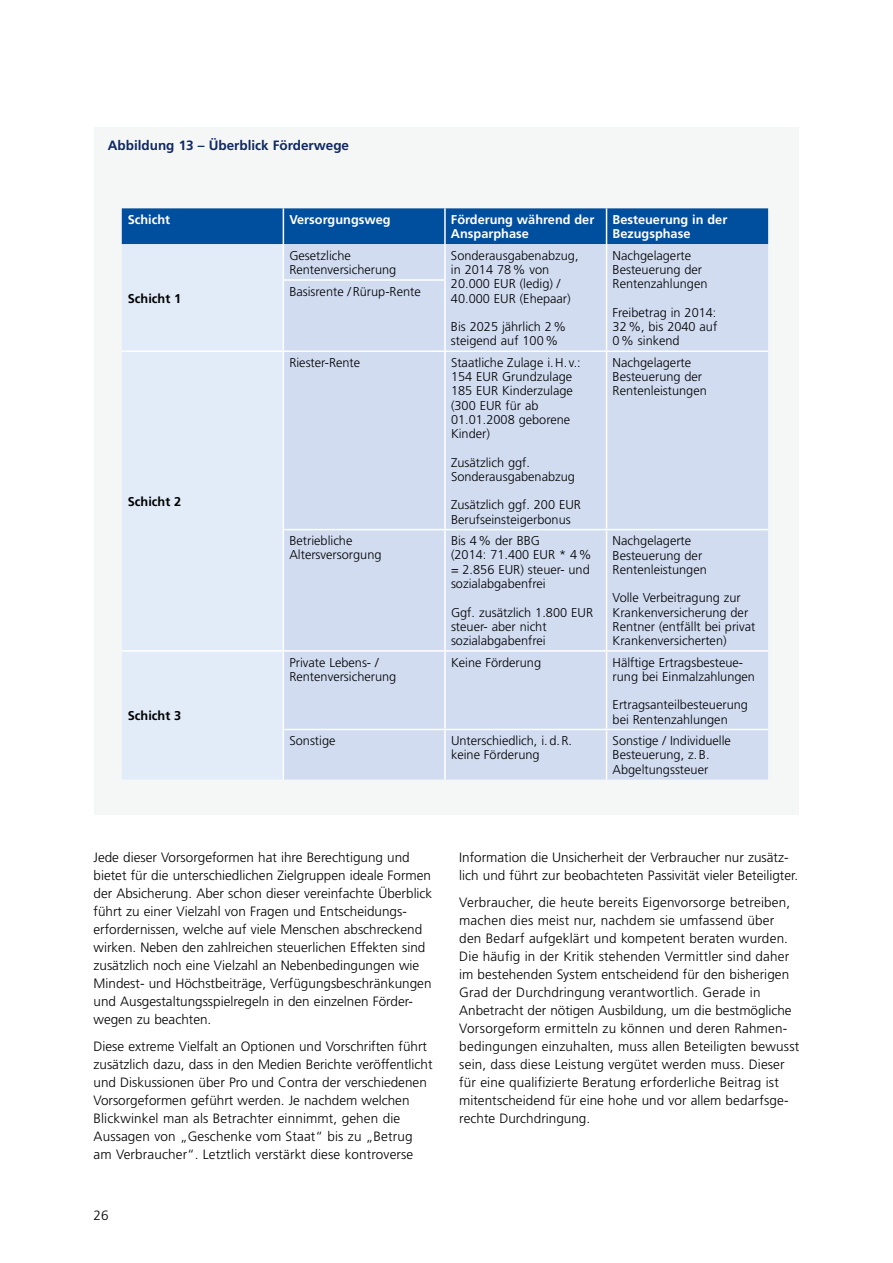
<style>
.page{position:relative;width:893px;height:1263px;background:#fff}
.page>*{position:absolute;margin:0;border:0;box-sizing:border-box;transform-origin:0 0}
.t1{font:300 13.5px/18px "Frutiger LT Pro";color:#000}
.t2{font:700 13.5px "Frutiger LT Pro";color:#102864}
.t3{font:300 12.75px/14.2px "Frutiger LT Pro";color:#000}
.t4{font:700 12.75px/14.2px "Frutiger LT Pro";color:#fff}
.t5{font:700 12.75px "Frutiger LT Pro";color:#000}
</style>
<div class="page">
<div style="left:94px;top:128px;width:704px;height:687px;background:#f5f7f7"></div>
<div style="left:122px;top:208px;width:646px;height:36px;background:#004e9e"></div>
<div style="left:122px;top:244px;width:161px;height:535px;background:#e2ecf9"></div>
<div style="left:284px;top:244px;width:484px;height:535px;background:#d1dcf1"></div>
<hr style="left:283px;top:208px;width:1px;height:36px;background:#fff">
<hr style="left:444px;top:208px;width:2px;height:36px;background:#fff">
<hr style="left:606px;top:208px;width:1px;height:36px;background:#fff">
<hr style="left:283px;top:244px;width:1px;height:35px;background:#fff">
<hr style="left:444px;top:244px;width:2px;height:35px;background:#fff">
<hr style="left:283px;top:279px;width:163px;height:2px;background:#fff">
<hr style="left:283px;top:281px;width:1px;height:69px;background:#fff">
<hr style="left:444px;top:281px;width:2px;height:69px;background:#fff">
<hr style="left:606px;top:244px;width:1px;height:36px;background:#fff">
<hr style="left:606px;top:280px;width:1px;height:70px;background:#fff">
<hr style="left:283px;top:652px;width:1px;height:77px;background:#fff">
<hr style="left:444px;top:652px;width:2px;height:77px;background:#fff">
<hr style="left:606px;top:652px;width:1px;height:77px;background:#fff">
<hr style="left:283px;top:729px;width:162px;height:1px;background:#fff">
<hr style="left:283px;top:730px;width:1px;height:49px;background:#fff">
<hr style="left:445px;top:729px;width:161px;height:1px;background:#fff">
<hr style="left:444px;top:730px;width:2px;height:49px;background:#fff">
<hr style="left:606px;top:729px;width:162px;height:1px;background:#fff">
<hr style="left:606px;top:730px;width:1px;height:49px;background:#fff">
<hr style="left:122px;top:350px;width:161px;height:2px;background:#fff">
<hr style="left:122px;top:650px;width:161px;height:2px;background:#fff">
<hr style="left:283px;top:350px;width:162px;height:2px;background:#fff">
<hr style="left:283px;top:352px;width:1px;height:177px;background:#fff">
<hr style="left:445px;top:350px;width:161px;height:2px;background:#fff">
<hr style="left:444px;top:352px;width:2px;height:177px;background:#fff">
<hr style="left:606px;top:350px;width:162px;height:2px;background:#fff">
<hr style="left:606px;top:352px;width:1px;height:177px;background:#fff">
<hr style="left:283px;top:529px;width:162px;height:1px;background:#fff">
<hr style="left:283px;top:530px;width:1px;height:120px;background:#fff">
<hr style="left:445px;top:529px;width:161px;height:1px;background:#fff">
<hr style="left:444px;top:530px;width:2px;height:120px;background:#fff">
<hr style="left:606px;top:529px;width:162px;height:1px;background:#fff">
<hr style="left:606px;top:530px;width:1px;height:120px;background:#fff">
<hr style="left:283px;top:650px;width:162px;height:2px;background:#fff">
<hr style="left:445px;top:650px;width:161px;height:2px;background:#fff">
<hr style="left:606px;top:650px;width:162px;height:2px;background:#fff">
<p class="t2" style="left:108px;top:138px;width:243px">Abbildung 13 – Überblick Förderwege</p>
<p class="t4" style="left:128px;top:212px;width:44px">Schicht</p>
<p class="t4" style="left:289px;top:212px;width:103px">Versorgungsweg</p>
<p class="t4" style="left:451px;top:212px;width:145px">Förderung während der<br>Ansparphase</p>
<p class="t4" style="left:613px;top:212px;width:116px">Besteuerung in der<br>Bezugsphase</p>
<p class="t5" style="left:128px;top:291px;width:55px">Schicht 1</p>
<p class="t5" style="left:128px;top:494px;width:55px">Schicht 2</p>
<p class="t5" style="left:128px;top:708px;width:55px">Schicht 3</p>
<p class="t3" style="left:289px;top:248px;width:108px">Gesetzliche<br>Rentenversicherung</p>
<p class="t3" style="left:451px;top:248px;width:129px">Sonderausgabenabzug, in 2014 78% von<br>20.000 EUR (ledig) /<br>40.000 EUR (Ehepaar)</p>
<p class="t3" style="left:451px;top:320px;width:117px">Bis 2025 jährlich 2% steigend auf 100%</p>
<p class="t3" style="left:289px;top:284px;width:133px">Basisrente /Rürup-Rente</p>
<p class="t3" style="left:289px;top:355px;width:72px">Riester-Rente</p>
<p class="t3" style="left:451px;top:355px;width:131px">Staatliche Zulage i.H. v.:<br>154 EUR Grundzulage<br>185 EUR Kinderzulage (300 EUR für ab<br>01.01.2008 geborene<br>Kinder)</p>
<p class="t3" style="left:451px;top:455px;width:126px">Zusätzlich ggf.<br>Sonderausgabenabzug</p>
<p class="t3" style="left:451px;top:498px;width:132px">Zusätzlich ggf. 200 EUR<br>Berufseinsteigerbonus</p>
<p class="t3" style="left:289px;top:534px;width:94px">Betriebliche<br>Altersversorgung</p>
<p class="t3" style="left:451px;top:534px;width:142px">Bis 4% der BBG<br>(2014: 71.400 EUR * 4% = 2.856 EUR) steuer- und sozialabgabenfrei</p>
<p class="t3" style="left:451px;top:605px;width:144px">Ggf. zusätzlich 1.800 EUR steuer- aber nicht sozialabgabenfrei</p>
<p class="t3" style="left:613px;top:248px;width:96px">Nachgelagerte<br>Besteuerung der<br>Rentenzahlungen</p>
<p class="t3" style="left:613px;top:305px;width:106px;text-align:justify">Freibetrag in 2014:<br>32%, bis 2040 auf 0% sinkend</p>
<p class="t3" style="left:613px;top:355px;width:96px">Nachgelagerte<br>Besteuerung der<br>Rentenleistungen</p>
<p class="t3" style="left:613px;top:534px;width:96px">Nachgelagerte<br>Besteuerung der<br>Rentenleistungen</p>
<p class="t3" style="left:613px;top:591px;width:144px">Volle Verbeitragung zur<br>Krankenversicherung der<br>Rentner (entfällt bei privat<br>Krankenversicherten)</p>
<p class="t3" style="left:289px;top:655px;width:108px">Private Lebens- /<br>Rentenversicherung</p>
<p class="t3" style="left:451px;top:655px;width:92px">Keine Förderung</p>
<p class="t3" style="left:613px;top:655px;width:144px">Hälftige Ertragsbesteue&shy;rung bei Einmalzahlungen</p>
<p class="t3" style="left:613px;top:698px;width:137px">Ertragsanteilbesteuerung bei Rentenzahlungen</p>
<p class="t3" style="left:289px;top:734px;width:48px">Sonstige</p>
<p class="t3" style="left:451px;top:734px;width:123px">Unterschiedlich, i.d.R. keine Förderung</p>
<p class="t3" style="left:613px;top:734px;width:120px">Sonstige / Individuelle<br>Besteuerung, z.B.<br>Abgeltungssteuer</p>
<p class="t1" style="left:94px;top:848px;width:340px">Jede dieser Vorsorgeformen hat ihre Berechtigung und bietet für die unterschiedlichen Zielgruppen ideale Formen der Absicherung. Aber schon dieser vereinfachte Überblick führt zu einer Vielzahl von Fragen und Entscheidungs&shy;erfordernissen, welche auf viele Menschen abschreckend wirken. Neben den zahlreichen steuerlichen Effekten sind zusätzlich noch eine Vielzahl an Nebenbedingungen wie Mindest- und Höchstbeiträge, Verfügungsbeschränkungen und Ausgestaltungsspielregeln in den einzelnen Förder&shy;wegen zu beachten.</p>
<p class="t1" style="left:94px;top:1037px;width:340px">Diese extreme Vielfalt an Optionen und Vorschriften führt zusätzlich dazu, dass in den Medien Berichte veröffentlicht und Diskussionen über Pro und Contra der verschiedenen Vorsorgeformen geführt werden. Je nachdem welchen Blickwinkel man als Betrachter einnimmt, gehen die Aussagen von „Geschenke vom Staat“ bis zu „Betrug am Verbraucher“. Letztlich verstärkt diese kontroverse</p>
<p class="t1" style="left:94px;top:1206px;width:17px">26</p>
<p class="t1" style="left:459px;top:848px;width:340px">Information die Unsicherheit der Verbraucher nur zusätz&shy;lich und führt zur beobachteten Passivität vieler Beteiligter.</p>
<p class="t1" style="left:459px;top:893px;width:342px">Verbraucher, die heute bereits Eigenvorsorge betreiben, machen dies meist nur, nachdem sie umfassend über den Bedarf aufgeklärt und kompetent beraten wurden.<br>Die häufig in der Kritik stehenden Vermittler sind daher im bestehenden System entscheidend für den bisherigen Grad der Durchdringung verantwortlich. Gerade in Anbetracht der nötigen Ausbildung, um die bestmögliche Vorsorgeform ermitteln zu können und deren Rahmen&shy;bedingungen einzuhalten, muss allen Beteiligten bewusst sein, dass diese Leistung vergütet werden muss. Dieser für eine qualifizierte Beratung erforderliche Beitrag ist mitentscheidend für eine hohe und vor allem bedarfsge&shy;rechte Durchdringung.</p>
</div>
